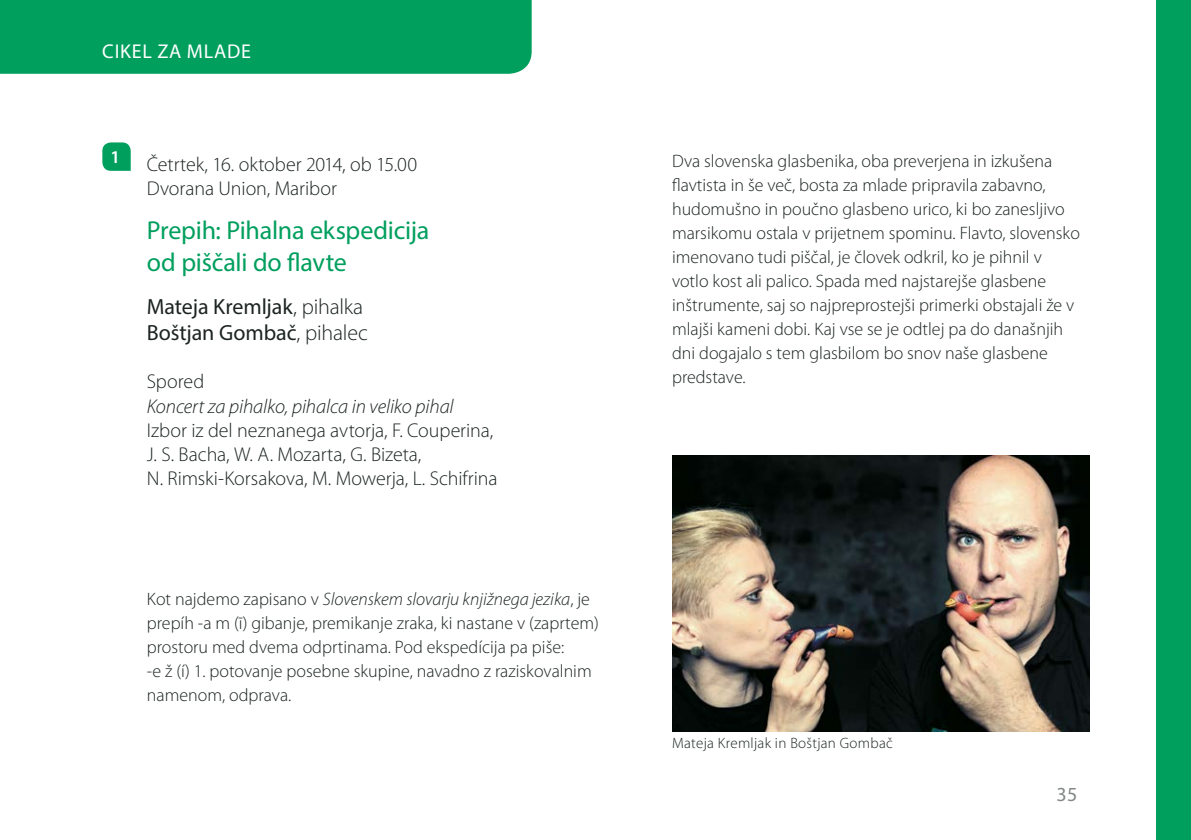
<style>
.page{position:relative;width:1191px;height:840px;background:#fff}
.page>*{position:absolute;margin:0;border:0;box-sizing:border-box;transform-origin:0 0}
.t1{font:26px/32px "Myriad Pro";letter-spacing:-.01em;color:#009f5e}
.t2{font:22px/26.4px "Myriad Pro";letter-spacing:-.005em;color:#1c2421}
.t3{font:300 20px/24px "Myriad Pro";letter-spacing:-.005em;color:#1c2421}
.t4{font:italic 300 20px "Myriad Pro";letter-spacing:-.005em;color:#1c2421}
.t5{font:20px "Myriad Pro";color:#fff}
.t6{font:20px "Myriad Pro";color:#838787}
.t7{font:300 18px/24px "Myriad Pro";color:#1c2421}
.t8{font:600 18px "Myriad Pro";color:#fff}
.t9{font:300 15px "Myriad Pro";letter-spacing:.02em;color:#1c2421}
.s1{font-weight:300}
.s2{font-style:italic}
</style>
<div class="page">
<div style="left:1157px;top:0;width:34px;height:839px;background:#009f5e"></div>
<svg style="left:102px;top:142px;width:29px;height:29px"></svg>
<div style="left:0;top:0;width:531px;height:74px;background:#009f5e"></div>
<img style="left:672px;top:455px;width:417px;height:275px">
<p class="t5" style="left:102px;top:39px;width:11px">CIKEL</p>
<p class="t5" style="left:157px;top:39px;width:59px">ZA MLADE</p>
<p class="t8" style="left:111px;top:145px;width:11px">1</p>
<p class="t3" style="left:147px;top:153px;width:272px">Četrtek, 16. oktober 2014, ob 15.00<br>Dvorana Union, Maribor</p>
<h1 class="t1" style="left:147px;top:213px;width:284px">Prepih: Pihalna ekspedicija od piščali do flavte</h1>
<p class="t2" style="left:147px;top:293px;width:223px">Mateja Kremljak<span class="s1">, pihalka<br></span>Boštjan Gombač<span class="s1">, pihalec</span></p>
<p class="t3" style="left:147px;top:370px;width:59px">Spored</p>
<p class="t4" style="left:147px;top:395px;width:308px">Koncert za pihalko, pihalca in veliko pihal</p>
<p class="t3" style="left:147px;top:418px;width:352px">Izbor iz del neznanega avtorja, F. Couperina,<br>J. S. Bacha, W. A. Mozarta, G. Bizeta,<br>N. Rimski-Korsakova, M. Mowerja, L. Schifrina</p>
<p class="t7" style="left:147px;top:586px;width:453px">Kot najdemo zapisano v <span class="s2">Slovenskem slovarju knjižnega jezika</span>, je prepíh -a m (ī) gibanje, premikanje zraka, ki nastane v (zaprtem) prostoru med dvema odprtinama. Pod ekspedícija pa piše:<br>-e ž (í) 1. potovanje posebne skupine, navadno z raziskovalnim namenom, odprava.</p>
<p class="t7" style="left:672px;top:149px;width:409px">Dva slovenska glasbenika, oba preverjena in izkušena flavtista in še več, bosta za mlade pripravila zabavno, hudomušno in poučno glasbeno urico, ki bo zanesljivo marsikomu ostala v prijetnem spominu. Flavto, slovensko imenovano tudi piščal, je človek odkril, ko je pihnil v votlo kost ali palico. Spada med najstarejše glasbene inštrumente, saj so najpreprostejši primerki obstajali že v mlajši kameni dobi. Kaj vse se je odtlej pa do današnjih dni dogajalo s tem glasbilom bo snov naše glasbene predstave.</p>
<p class="t9" style="left:672px;top:734px;width:222px">Mateja Kremljak in Boštjan Gombač</p>
<p class="t6" style="left:1056px;top:781px;width:22px">35</p>
</div>
